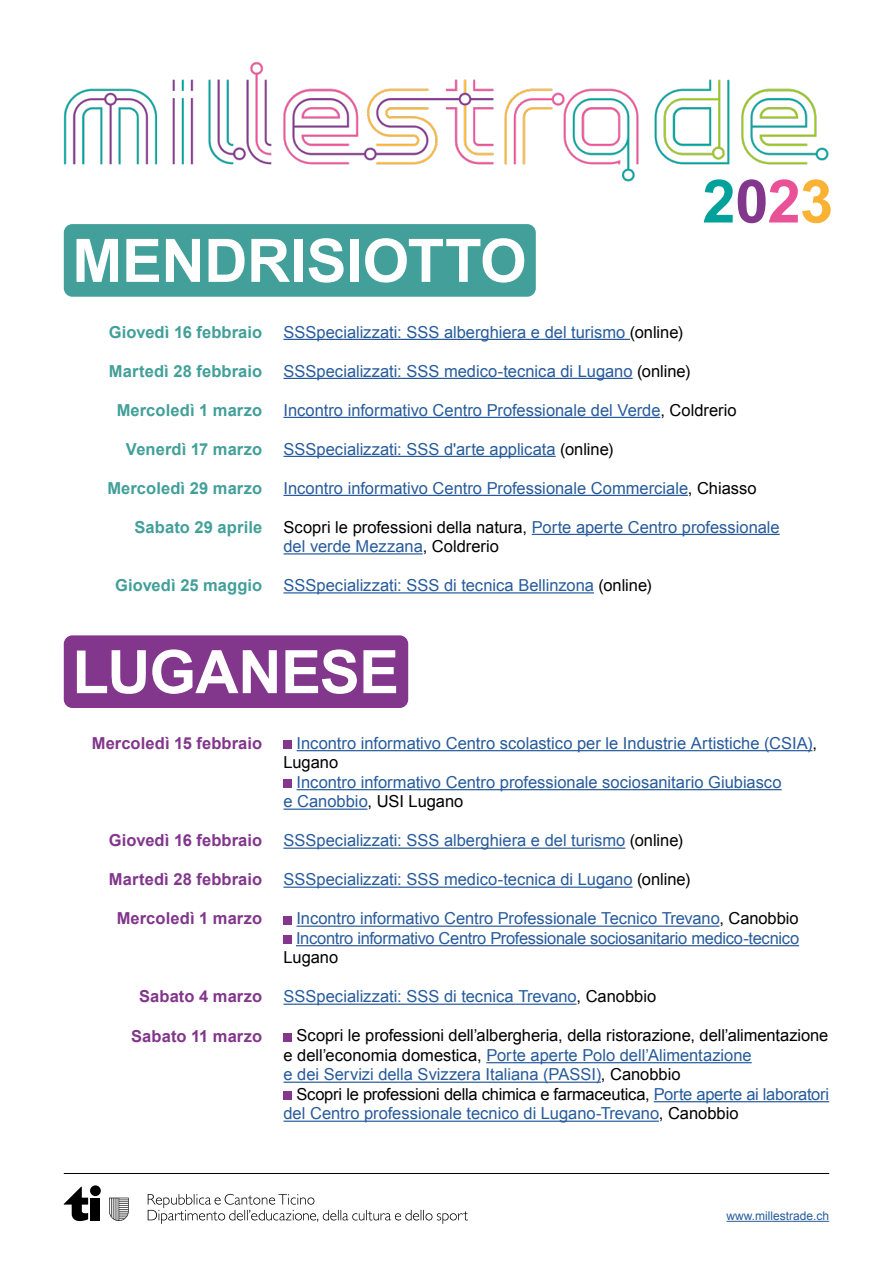
<style>
.page{position:relative;width:893px;height:1263px;background:#fff}
.page>*{position:absolute;margin:0;border:0;box-sizing:border-box;transform-origin:0 0}
.t1{font:700 60px "Arial";letter-spacing:-.01em;color:#fff}
.t2{font:700 60px "Arial";color:#00a19a}
.t3{font:16.5px/19.5px "Arial";color:#275b9b}
.t4{font:16.5px/19.5px "Arial";letter-spacing:-.005em;color:#000}
.t5{font:700 16.5px "Arial";letter-spacing:.005em;color:#429f99}
.t6{font:700 16.5px "Arial";letter-spacing:.005em;color:#82368c}
.t7{font:12px "Arial";color:#275b9b}
.s1{color:#82368c}
.s2{color:#ea5297}
.s3{color:#f9b233}
.s4{color:#000}
.s5{color:#275b9b}
</style>
<div class="page">
<hr style="left:726px;top:1221px;width:103px;height:1px;background:#275b9b">
<hr style="left:64px;top:1173px;width:765px;height:1px;background:#000">
<div style="left:91px;top:1198px;width:9px;height:22px;background:#000"></div>
<div style="left:90px;top:1185px;width:11px;height:11px;background:#000;border-radius:50%"></div>
<svg style="left:64px;top:1186px;width:24px;height:35px"></svg>
<svg style="left:109px;top:1198px;width:20px;height:23px"></svg>
<svg style="left:148px;top:1194px;width:320px;height:30px"></svg>
<div style="left:64px;top:224px;width:472px;height:73px;background:#429f99;border-radius:9px"></div>
<hr style="left:283px;top:339px;width:347px;height:1px;background:#275b9b">
<hr style="left:283px;top:378px;width:350px;height:1px;background:#275b9b">
<hr style="left:283px;top:417px;width:377px;height:1px;background:#275b9b">
<hr style="left:283px;top:456px;width:273px;height:1px;background:#275b9b">
<hr style="left:283px;top:495px;width:405px;height:1px;background:#275b9b">
<hr style="left:532px;top:534px;width:248px;height:1px;background:#275b9b">
<hr style="left:283px;top:553px;width:140px;height:1px;background:#275b9b">
<hr style="left:283px;top:592px;width:311px;height:1px;background:#275b9b">
<hr style="left:297px;top:750px;width:515px;height:1px;background:#275b9b">
<hr style="left:297px;top:789px;width:485px;height:1px;background:#275b9b">
<hr style="left:283px;top:808px;width:84px;height:2px;background:#275b9b">
<hr style="left:283px;top:847px;width:342px;height:2px;background:#275b9b">
<hr style="left:283px;top:886px;width:350px;height:2px;background:#275b9b">
<hr style="left:296px;top:925px;width:423px;height:2px;background:#275b9b">
<hr style="left:296px;top:945px;width:503px;height:1px;background:#275b9b">
<hr style="left:283px;top:1003px;width:293px;height:2px;background:#275b9b">
<hr style="left:486px;top:1062px;width:266px;height:1px;background:#275b9b">
<hr style="left:283px;top:1081px;width:318px;height:2px;background:#275b9b">
<hr style="left:654px;top:1101px;width:175px;height:1px;background:#275b9b">
<hr style="left:283px;top:1120px;width:376px;height:2px;background:#275b9b">
<div style="left:283px;top:740px;width:9px;height:9px;background:#82368c"></div>
<div style="left:283px;top:779px;width:9px;height:9px;background:#82368c"></div>
<div style="left:283px;top:916px;width:9px;height:8px;background:#82368c"></div>
<div style="left:283px;top:935px;width:9px;height:9px;background:#82368c"></div>
<div style="left:283px;top:1033px;width:9px;height:8px;background:#82368c"></div>
<div style="left:283px;top:1091px;width:9px;height:9px;background:#82368c"></div>
<div style="left:64px;top:635px;width:344px;height:73px;background:#82368c;border-radius:9px"></div>
<img style="left:64px;top:61px;width:765px;height:121px">
<h1 class="t1" style="left:72px;top:221px;width:456px">MENDRISIOTTO</h1>
<h1 class="t2" style="left:702px;top:162px;width:132px">2<span class="s1">0</span><span class="s2">2</span><span class="s3">3</span></h1>
<p class="t5" style="left:109px;top:321px;width:155px">Giovedì 16 febbraio</p>
<p class="t5" style="left:109px;top:360px;width:155px">Martedì 28 febbraio</p>
<p class="t5" style="left:117px;top:399px;width:147px">Mercoledì 1 marzo</p>
<p class="t5" style="left:126px;top:438px;width:138px">Venerdì 17 marzo</p>
<p class="t5" style="left:107px;top:477px;width:156px">Mercoledì 29 marzo</p>
<p class="t5" style="left:135px;top:516px;width:129px">Sabato 29 aprile</p>
<p class="t5" style="left:115px;top:574px;width:148px">Giovedì 25 maggio</p>
<p class="t3" style="left:283px;top:322px;width:401px">SSSpecializzati: SSS alberghiera e del turismo <span class="s4">(online)</span></p>
<p class="t3" style="left:283px;top:361px;width:408px">SSSpecializzati: SSS medico-tecnica di Lugano <span class="s4">(online)</span></p>
<p class="t3" style="left:283px;top:400px;width:455px">Incontro informativo Centro Professionale del Verde<span class="s4">, Coldrerio</span></p>
<p class="t3" style="left:283px;top:439px;width:331px">SSSpecializzati: SSS d'arte applicata <span class="s4">(online)</span></p>
<p class="t3" style="left:283px;top:478px;width:474px">Incontro informativo Centro Professionale Commerciale<span class="s4">, Chiasso</span></p>
<p class="t3" style="left:283px;top:517px;width:498px"><span class="s4">Scopri le professioni della natura,</span> Porte aperte Centro professionale del verde Mezzana<span class="s4">, Coldrerio</span></p>
<p class="t3" style="left:283px;top:576px;width:370px">SSSpecializzati: SSS di tecnica Bellinzona <span class="s4">(online)</span></p>
<h1 class="t1" style="left:72px;top:632px;width:328px">LUGANESE</h1>
<p class="t6" style="left:92px;top:732px;width:172px">Mercoledì 15 febbraio</p>
<p class="t6" style="left:109px;top:830px;width:155px">Giovedì 16 febbraio</p>
<p class="t6" style="left:109px;top:869px;width:155px">Martedì 28 febbraio</p>
<p class="t6" style="left:117px;top:908px;width:147px">Mercoledì 1 marzo</p>
<p class="t6" style="left:139px;top:986px;width:124px">Sabato 4 marzo</p>
<p class="t6" style="left:131px;top:1025px;width:132px">Sabato 11 marzo</p>
<p class="t3" style="left:283px;top:733px;width:535px;text-indent:13px">Incontro informativo Centro scolastico per le Industrie Artistiche (CSIA)<span class="s4">,<br>Lugano</span></p>
<p class="t3" style="left:283px;top:772px;width:500px;text-indent:13px">Incontro informativo Centro professionale sociosanitario Giubiasco e Canobbio<span class="s4">, USI Lugano</span></p>
<p class="t3" style="left:283px;top:831px;width:401px">SSSpecializzati: SSS alberghiera e del turismo <span class="s4">(online)</span></p>
<p class="t3" style="left:283px;top:870px;width:408px">SSSpecializzati: SSS medico-tecnica di Lugano <span class="s4">(online)</span></p>
<p class="t3" style="left:296px;top:909px;width:505px">Incontro informativo Centro Professionale Tecnico Trevano<span class="s4">, Canobbio<br></span>Incontro informativo Centro Professionale sociosanitario medico-tecnico</p>
<p class="t4" style="left:283px;top:948px;width:56px">Lugano</p>
<p class="t3" style="left:283px;top:987px;width:374px">SSSpecializzati: SSS di tecnica Trevano<span class="s4">, Canobbio</span></p>
<p class="t4" style="left:283px;top:1026px;width:546px;text-indent:13px">Scopri le professioni dell’albergheria, della ristorazione, dell’alimentazione e dell’economia domestica, <span class="s5">Porte aperte Polo dell’Alimentazione<br>e dei Servizi della Svizzera Italiana (PASSI)</span>, Canobbio</p>
<p class="t3" style="left:283px;top:1084px;width:547px;text-indent:13px"><span class="s4">Scopri le professioni della chimica e farmaceutica,</span> Porte aperte ai laboratori del Centro professionale tecnico di Lugano-Trevano<span class="s4">, Canobbio</span></p>
<p class="t7" style="left:726px;top:1208px;width:104px">www.millestrade.ch</p>
</div>
